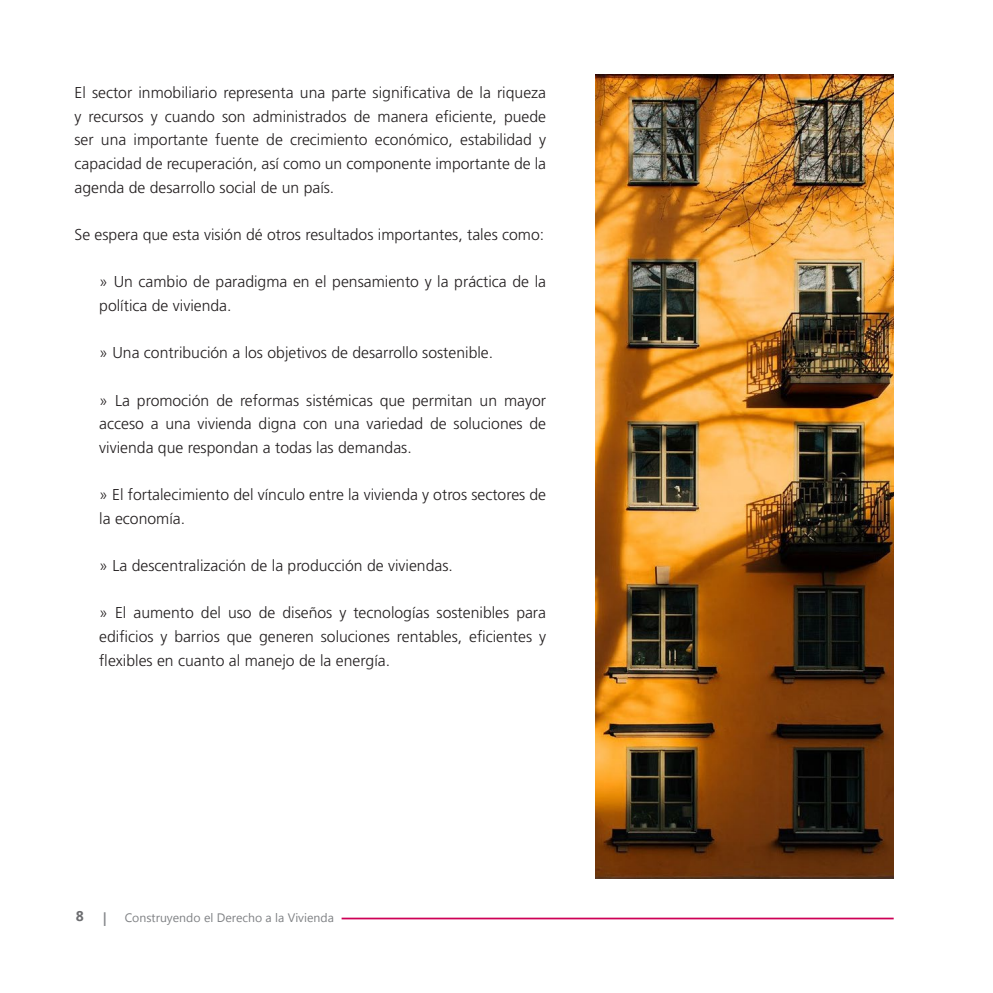
<style>
.page{position:relative;width:993px;height:993px;background:#fff}
.page>*{position:absolute;margin:0;border:0;box-sizing:border-box;transform-origin:0 0}
.parrafo_cuerpo{font:300 15.75px/23.6px "Frutiger LT Std";color:#231f20;text-align:justify}
.t1{font:700 14px "Myanmar Text";color:#6c6d70}
.t2{font:12.25px "Myanmar Text";color:#808285}
</style>
<div class="page">
<svg style="left:104px;top:912px;width:1px;height:13px"></svg>
<hr style="left:341px;top:917px;width:552px;height:2px;background:#ce0056">
<img style="left:595px;top:75px;width:298px;height:803px">
<p class="parrafo_cuerpo" style="left:74px;top:81px;width:473px">El sector inmobiliario representa una parte significativa de la riqueza y recursos y cuando son administrados de manera eficiente, puede ser una importante fuente de crecimiento económico, estabilidad y capacidad de recuperación, así como un componente importante de la agenda de desarrollo social de un país.</p>
<p class="parrafo_cuerpo" style="left:74px;top:223px;width:471px">Se espera que esta visión dé otros resultados importantes, tales como:</p>
<p class="parrafo_cuerpo" style="left:99px;top:270px;width:448px">» Un cambio de paradigma en el pensamiento y la práctica de la política de vivienda.</p>
<p class="parrafo_cuerpo" style="left:99px;top:341px;width:395px">» Una contribución a los objetivos de desarrollo sostenible.</p>
<p class="parrafo_cuerpo" style="left:99px;top:388px;width:448px">» La promoción de reformas sistémicas que permitan un mayor acceso a una vivienda digna con una variedad de soluciones de vivienda que respondan a todas las demandas.</p>
<p class="parrafo_cuerpo" style="left:99px;top:483px;width:448px">» El fortalecimiento del vínculo entre la vivienda y otros sectores de la economía.</p>
<p class="parrafo_cuerpo" style="left:99px;top:554px;width:355px">» La descentralización de la producción de viviendas.</p>
<p class="parrafo_cuerpo" style="left:99px;top:601px;width:448px">» El aumento del uso de diseños y tecnologías sostenibles para edificios y barrios que generen soluciones rentables, eficientes y flexibles en cuanto al manejo de la energía.</p>
<p class="t1" style="left:76px;top:907px;width:10px">8</p>
<p class="t2" style="left:125px;top:910px;width:211px">Construyendo el Derecho a la Vivienda</p>
</div>
